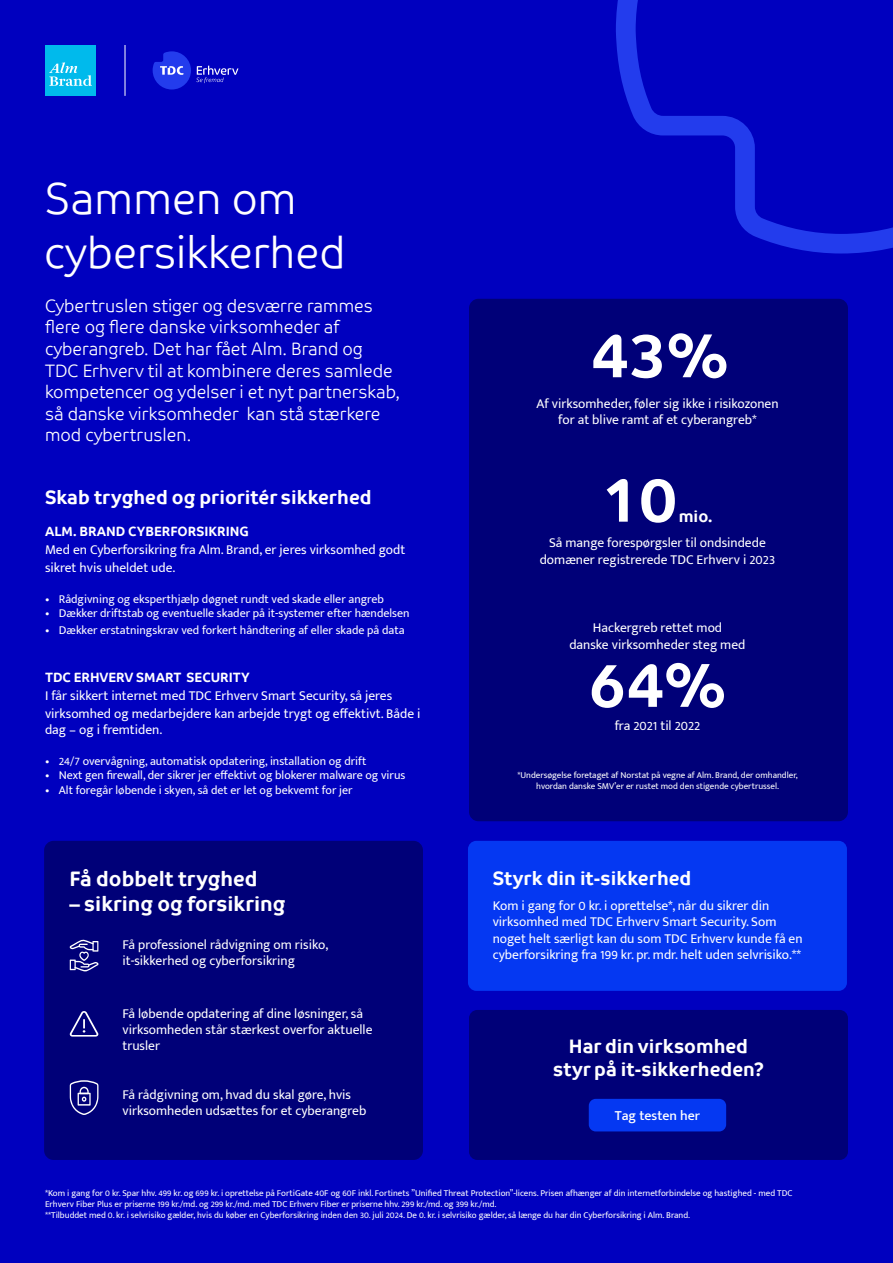
<style>
.page{position:relative;width:893px;height:1263px;background:#0000bf}
.page>*{position:absolute;margin:0;border:0;box-sizing:border-box;transform-origin:0 0}
.t1{font:700 62.1px "TDC";color:#fff}
.t2{font:300 45px/54px "TDC";color:#fff}
.t3{font:700 21px "TDC";color:#fff}
.t4{font:700 19.5px/23.4px "TDC";color:#fff;text-align:center}
.t5{font:300 18px/21.6px "TDC";color:#fff}
.t6{font:700 16.5px "TDC";color:#fff}
.t7{font:500 13.95px "Mukta Mahee";color:#fff}
.t8{font:13.5px/16.2px "Mukta Mahee";color:#fff}
.t9{font:700 13.5px "TDC";color:#fff}
.t10{font:12px "Mukta Mahee";color:#fff}
.t11{font:9px/10.8px "Mukta Mahee";color:#fff}
</style>
<div class="page">
<div style="left:44px;top:841px;width:379px;height:319px;background:#000078;border-radius:9px"></div>
<div style="left:469px;top:299px;width:379px;height:522px;background:#000078;border-radius:9px"></div>
<svg style="left:70px;top:939px;width:28px;height:32px"></svg>
<svg style="left:70px;top:1080px;width:28px;height:35px"></svg>
<div style="left:469px;top:1010px;width:379px;height:150px;background:#000078;border-radius:8px"></div>
<div style="left:468px;top:841px;width:379px;height:150px;background:#0538f2;border-radius:8px"></div>
<svg style="left:616px;top:0;width:277px;height:253px"></svg>
<svg style="left:69px;top:1011px;width:29px;height:25px"></svg>
<hr style="left:125px;top:45px;width:1px;height:51px;background:#fff">
<svg style="left:153px;top:51px;width:85px;height:39px"></svg>
<div style="left:589px;top:1099px;width:137px;height:32px;background:#0538f2;border-radius:7px"></div>
<div style="left:45px;top:45px;width:51px;height:51px;background:#00baec"></div>
<svg style="left:49px;top:62px;width:43px;height:24px"></svg>
<h2 class="t2" style="left:44px;top:172px;width:303px">Sammen om cybersikkerhed</h2>
<p class="t5" style="left:45px;top:295px;width:356px">Cybertruslen stiger og desværre rammes flere og flere danske virksomheder af cyberangreb. Det har fået Alm. Brand og TDC Erhverv til at kombinere deres samlede kompetencer og ydelser i et nyt partnerskab, så danske virksomheder kan stå stærkere mod cybertruslen.</p>
<h3 class="t4" style="left:45px;top:486px;width:328px">Skab tryghed og prioritér sikkerhed</h3>
<p class="t9" style="left:45px;top:523px;width:205px">ALM. BRAND CYBERFORSIKRING</p>
<p class="t8" style="left:45px;top:541px;width:362px;line-height:18px">Med en Cyberforsikring fra Alm. Brand, er jeres virksomhed godt sikret hvis uheldet ude.</p>
<p class="t10" style="left:45px;top:592px;width:340px">• Rådgivning og eksperthjælp døgnet rundt ved skade eller angreb</p>
<p class="t10" style="left:45px;top:606px;width:366px">• Dækker driftstab og eventuelle skader på it-systemer efter hændelsen</p>
<p class="t10" style="left:45px;top:622px;width:361px">• Dækker erstatningskrav ved forkert håndtering af eller skade på data</p>
<p class="t9" style="left:45px;top:669px;width:206px">TDC ERHVERV SMART SECURITY</p>
<p class="t8" style="left:45px;top:686px;width:377px;line-height:18px">I får sikkert internet med TDC Erhverv Smart Security, så jeres virksomhed og medarbejdere kan arbejde trygt og effektivt. Både i</p>
<p class="t8" style="left:45px;top:722px;width:119px">dag – og i fremtiden.</p>
<p class="t10" style="left:45px;top:754px;width:323px">• 24/7 overvågning, automatisk opdatering, installation og drift</p>
<p class="t10" style="left:45px;top:768px;width:362px">• Next gen firewall, der sikrer jer effektivt og blokerer malware og virus</p>
<p class="t10" style="left:45px;top:783px;width:309px">• Alt foregår løbende i skyen, så det er let og bekvemt for jer</p>
<h3 class="t3" style="left:69px;top:866px;width:190px">Få dobbelt tryghed</h3>
<h3 class="t3" style="left:69px;top:891px;width:218px">– sikring og forsikring</h3>
<p class="t8" style="left:122px;top:936px;width:207px">Få professionel rådvigning om risiko, it-sikkerhed og cyberforsikring</p>
<p class="t8" style="left:122px;top:1005px;width:252px">Få løbende opdatering af dine løsninger, så virksomheden står stærkest overfor aktuelle trusler</p>
<p class="t8" style="left:122px;top:1086px;width:245px">Få rådgivning om, hvad du skal gøre, hvis virksomheden udsættes for et cyberangreb</p>
<h1 class="t1" style="left:591px;top:317px;width:139px">43%</h1>
<p class="t8" style="left:558px;top:411px;width:200px">for at blive ramt af et cyberangreb*</p>
<p class="t8" style="left:536px;top:395px;width:244px">Af virksomheder, føler sig ikke i risikozonen</p>
<h1 class="t1" style="left:601px;top:462px;width:79px">10</h1>
<p class="t6" style="left:679px;top:506px;width:35px">mio.</p>
<p class="t8" style="left:540px;top:535px;width:237px;text-align:center">Så mange forespørgsler til ondsindede domæner registrerede TDC Erhverv i 2023</p>
<p class="t8" style="left:569px;top:620px;width:178px;text-align:center">Hackergreb rettet mod<br>danske virksomheder steg med</p>
<h1 class="t1" style="left:589px;top:647px;width:139px">64%</h1>
<p class="t8" style="left:615px;top:717px;width:87px">fra 2021 til 2022</p>
<p class="t11" style="left:517px;top:769px;width:282px;text-align:center">*Undersøgelse foretaget af Norstat på vegne af Alm. Brand, der omhandler, hvordan danske SMV’er er rustet mod den stigende cybertrussel.</p>
<h3 class="t4" style="left:493px;top:866px;width:200px">Styrk din it-sikkerhed</h3>
<p class="t8" style="left:493px;top:897px;width:311px">Kom i gang for 0 kr. i oprettelse*, når du sikrer din virksomhed med TDC Erhverv Smart Security. Som noget helt særligt kan du som TDC Erhverv kunde få en cyberforsikring fra 199 kr. pr. mdr. helt uden selvrisiko.**</p>
<h3 class="t4" style="left:553px;top:1034px;width:212px">Har din virksomhed styr på it-sikkerheden?</h3>
<p class="t7" style="left:615px;top:1107px;width:87px">Tag testen her</p>
<p class="t11" style="left:45px;top:1188px;width:749px">*Kom i gang for 0 kr. Spar hhv. 499 kr. og 699 kr. i oprettelse på FortiGate 40F og 60F inkl. Fortinets ”Unified Threat Protection”-licens. Prisen afhænger af din internetforbindelse og hastighed - med TDC<br>Erhverv Fiber Plus er priserne 199 kr./md. og 299 kr./md. med TDC Erhverv Fiber er priserne hhv. 299 kr./md. og 399 kr./md.<br>**Tilbuddet med 0. kr. i selvrisiko gælder, hvis du køber en Cyberforsikring inden den 30. juli 2024. De 0. kr. i selvrisiko gælder, så længe du har din Cyberforsikring i Alm. Brand.</p>
</div>
